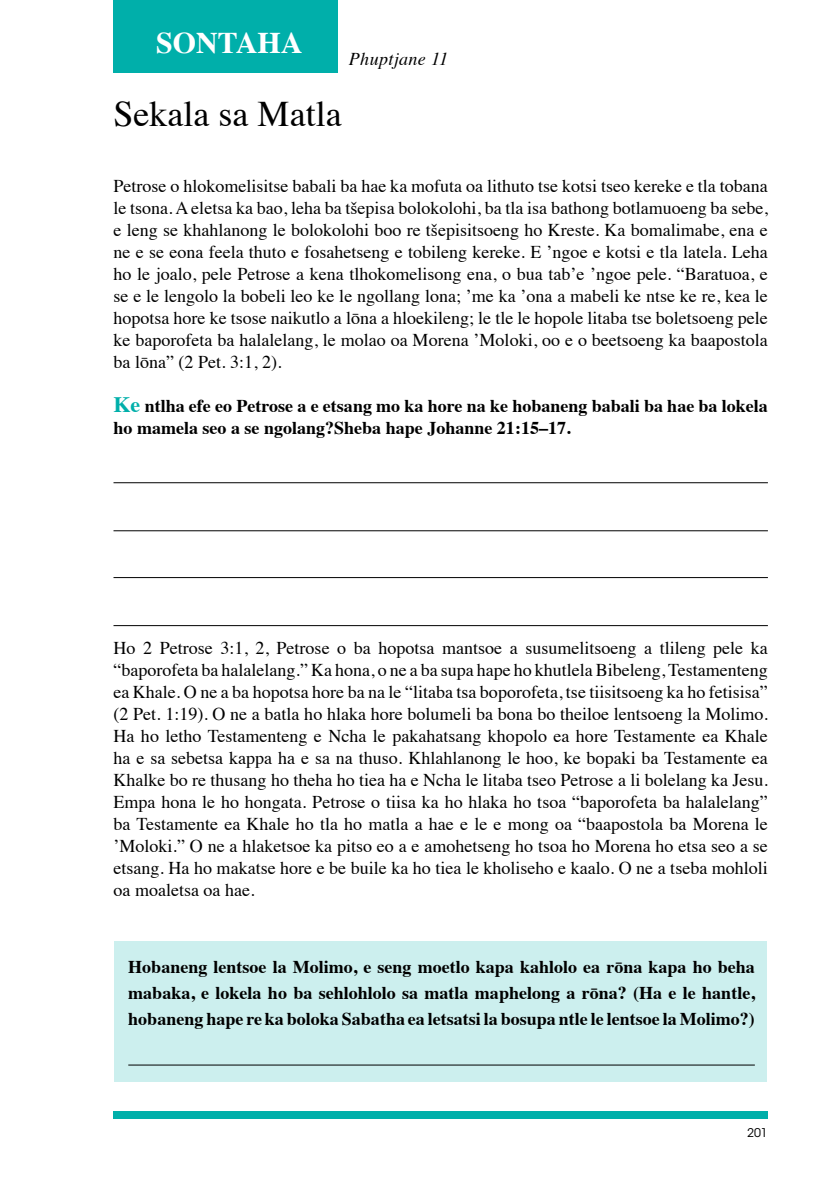
<style>
.page{position:relative;width:840px;height:1191px;background:#fff}
.page>*{position:absolute;margin:0;border:0;box-sizing:border-box;transform-origin:0 0}
.t1{font:36px "Times";color:#000}
.t2{font:700 30px "Times";color:#fff}
.t3{font:18px/22px "Times";color:#000;text-align:justify}
.t4{font:700 18px/26px "Times";color:#000}
.t5{font:italic 18px "Times";letter-spacing:.02em;color:#000}
.t6{font:12px "ITC Avant Garde Std";color:#000}
.s1{font-size:22px;color:#00afaa}
</style>
<div class="page">
<div style="left:113px;top:1111px;width:654px;height:8px;background:#00afaa"></div>
<div style="left:113px;top:0;width:225px;height:72px;background:#00afaa"></div>
<hr style="left:113px;top:577px;width:654px;height:1px;background:#000">
<hr style="left:113px;top:482px;width:654px;height:1px;background:#000">
<hr style="left:113px;top:625px;width:654px;height:1px;background:#000">
<hr style="left:113px;top:530px;width:654px;height:1px;background:#000">
<div style="left:114px;top:941px;width:652px;height:141px;background:#ccefee"></div>
<hr style="left:128px;top:1064px;width:626px;height:1px;background:#000">
<h2 class="t2" style="left:156px;top:14px;width:148px">SONTAHA</h2>
<p class="t5" style="left:349px;top:43px;width:101px">Phuptjane 11</p>
<h1 class="t1" style="left:113px;top:80px;width:229px">Sekala sa Matla</h1>
<p class="t3" style="left:113px;top:173px;width:655px">Petrose o hlokomelisitse babali ba hae ka mofuta oa lithuto tse kotsi tseo kereke e tla tobana le tsona. A eletsa ka bao, leha ba tšepisa bolokolohi, ba tla isa bathong botlamuoeng ba sebe, e leng se khahlanong le bolokolohi boo re tšepisitsoeng ho Kreste. Ka bomalimabe, ena e ne e se eona feela thuto e fosahetseng e tobileng kereke. E ’ngoe e kotsi e tla latela. Leha ho le joalo, pele Petrose a kena tlhokomelisong ena, o bua tab’e ’ngoe pele. “Baratuoa, e se e le lengolo la bobeli leo ke le ngollang lona; ’me ka ’ona a mabeli ke ntse ke re, kea le hopotsa hore ke tsose naikutlo a lōna a hloekileng; le tle le hopole litaba tse boletsoeng pele ke baporofeta ba halalelang, le molao oa Morena ’Moloki, oo e o beetsoeng ka baapostola ba lōna” (2 Pet. 3:1, 2).</p>
<p class="t4" style="left:113px;top:393px;width:655px;line-height:22px"><span class="s1">Ke</span> ntlha efe eo Petrose a e etsang mo ka hore na ke hobaneng babali ba hae ba lokela ho mamela seo a se ngolang?Sheba hape Johanne 21:15–17.</p>
<p class="t3" style="left:113px;top:635px;width:655px">Ho 2 Petrose 3:1, 2, Petrose o ba hopotsa mantsoe a susumelitsoeng a tlileng pele ka “baporofeta ba halalelang.” Ka hona, o ne a ba supa hape ho khutlela Bibeleng, Testamenteng ea Khale. O ne a ba hopotsa hore ba na le “litaba tsa boporofeta, tse tiisitsoeng ka ho fetisisa” (2 Pet. 1:19). O ne a batla ho hlaka hore bolumeli ba bona bo theiloe lentsoeng la Molimo.<br>Ha ho letho Testamenteng e Ncha le pakahatsang khopolo ea hore Testamente ea Khale ha e sa sebetsa kappa ha e sa na thuso. Khlahlanong le hoo, ke bopaki ba Testamente ea Khalke bo re thusang ho theha ho tiea ha e Ncha le litaba tseo Petrose a li bolelang ka Jesu.<br>Empa hona le ho hongata. Petrose o tiisa ka ho hlaka ho tsoa “baporofeta ba halalelang” ba Testamente ea Khale ho tla ho matla a hae e le e mong oa “baapostola ba Morena le ’Moloki.” O ne a hlaketsoe ka pitso eo a e amohetseng ho tsoa ho Morena ho etsa seo a se etsang. Ha ho makatse hore e be buile ka ho tiea le kholiseho e kaalo. O ne a tseba mohloli oa moaletsa oa hae.</p>
<p class="t4" style="left:128px;top:951px;width:627px;text-align:justify">Hobaneng lentsoe la Molimo, e seng moetlo kapa kahlolo ea rōna kapa ho beha mabaka, e lokela ho ba sehlohlolo sa matla maphelong a rōna? (Ha e le hantle, hobaneng hape re ka boloka Sabatha ea letsatsi la bosupa ntle le lentsoe la Molimo?)</p>
<p class="t6" style="left:746px;top:1125px;width:22px">201</p>
</div>
